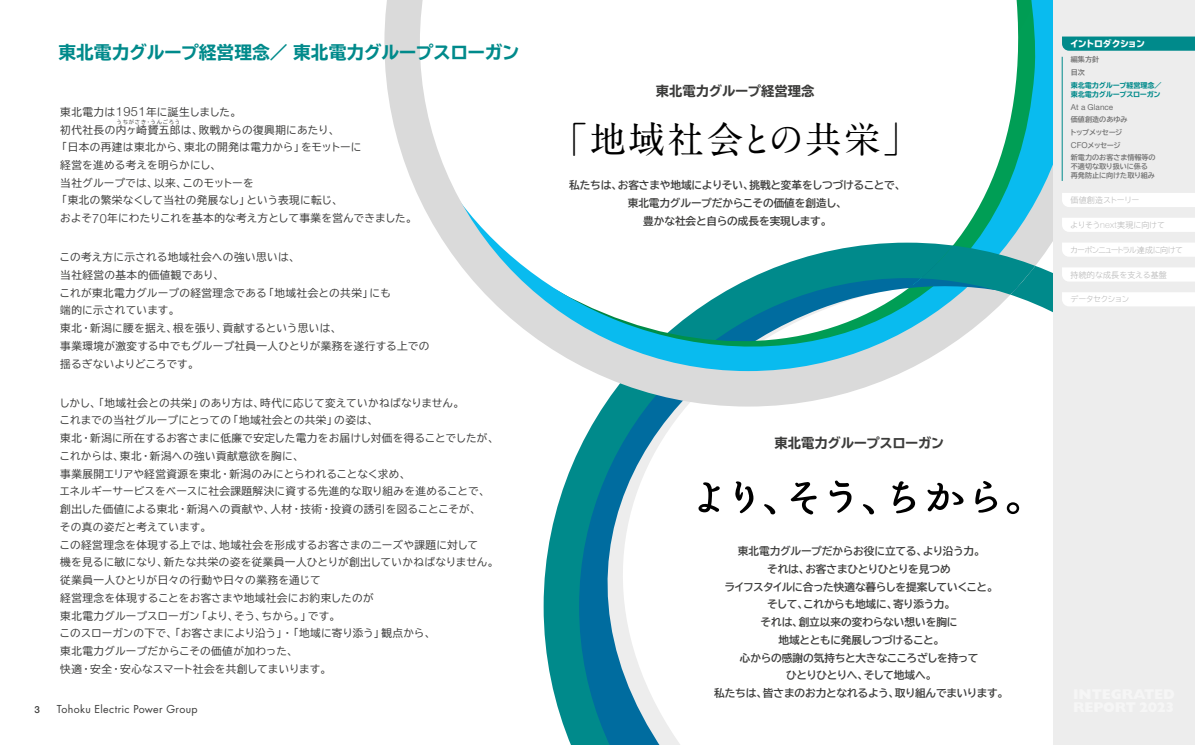
<style>
.page{position:relative;width:1195px;height:745px;background:#fff}
.page>*{position:absolute;margin:0;border:0;box-sizing:border-box;transform-origin:0 0}
.t1{font:700 36.38px "A1 Mincho Std";letter-spacing:.075em;color:#000}
.t2{font:700 expanded 17.75px "TBUD Go Std";color:#008a8b}
.t3{font:700 expanded 13.25px "TBUD Go Std";letter-spacing:-.02em;color:#3c3c3b}
.t4{font:700 expanded 13.25px "TBUD Go Std";color:#3c3c3b}
.t5{font:10.62px/17.8px "TBUD Go Std";letter-spacing:.03em;color:#3c3c3b}
.t6{font:700 10.62px/17.8px "TBUD Go Std";letter-spacing:-.02em;color:#3c3c3b;text-align:center}
.t7{font:10.62px "TBUD Go Std";letter-spacing:.01em;color:#3c3c3b}
.t8{font:700 10.62px "TBUD Go Std";letter-spacing:-.05em;color:#3c3c3b}
.t9{font:10.62px "Futura Std";letter-spacing:.03em;color:#3c3c3b}
.t10{font:700 10.62px "TBUD Go Std";color:#3c3c3b}
.t11{font:700 10.62px "TBUD Go Std";letter-spacing:-.04em;color:#3c3c3b}
.t12{font:500 9.75px "Helvetica Neue LT Std";color:#3c3c3b}
.t13{font:800 8.88px "TBUD Go Std";letter-spacing:-.075em;color:#fff}
.t14{font:8.12px "Helvetica Neue LT Std";color:#6f6f6f}
.t15{font:300 8px "TBUD Go Std Super";letter-spacing:-.11em;color:#b2b2b2}
.t16{font:300 8px "TBUD Go Std Super";letter-spacing:-.02em;color:#b2b2b2}
.t17{font:300 8px "TBUD Go Std Super";letter-spacing:.01em;color:#b2b2b2}
.t18{font:300 8px "TBUD Go Std Super";letter-spacing:-.055em;color:#b2b2b2}
.t19{font:300 8px "TBUD Go Std Super";letter-spacing:-.09em;color:#b2b2b2}
.t20{font:700 7.12px/12.6px "TBUD Go Std";color:#6f6f6f}
.t21{font:700 expanded 7.12px/8.9px "TBUD Go Std";letter-spacing:-.01em;color:#008a8b}
.t22{font:5.38px "TBUD Go Std";letter-spacing:.145em;color:#3c3c3b}
.s1{font-family:"Helvetica Neue LT Std";font-weight:300;font-size:12.75px}
.s2{font-family:"Helvetica Neue LT Std";font-weight:400;font-size:8.12px}
.s3{font-family:"Helvetica Neue LT Std";font-weight:100;font-size:9.12px}
</style>
<div class="page">
<svg style="left:543px;top:564px;width:136px;height:180px"></svg>
<svg style="left:546px;top:406px;width:474px;height:158px"></svg>
<svg style="left:384px;top:0;width:668px;height:406px"></svg>
<svg style="left:841px;top:5px;width:211px;height:237px"></svg>
<svg style="left:841px;top:242px;width:211px;height:152px"></svg>
<svg style="left:698px;top:482px;width:21px;height:30px"></svg>
<svg style="left:829px;top:480px;width:22px;height:32px"></svg>
<svg style="left:892px;top:481px;width:22px;height:32px"></svg>
<svg style="left:927px;top:482px;width:36px;height:29px"></svg>
<svg style="left:974px;top:480px;width:22px;height:32px"></svg>
<svg style="left:735px;top:481px;width:18px;height:32px"></svg>
<svg style="left:790px;top:481px;width:26px;height:33px"></svg>
<svg style="left:1006px;top:502px;width:12px;height:11px"></svg>
<svg style="left:862px;top:503px;width:11px;height:11px"></svg>
<svg style="left:763px;top:503px;width:12px;height:11px"></svg>
<div style="left:1052px;top:0;width:142px;height:744px;background:#ededed"></div>
<div style="left:1062px;top:243px;width:132px;height:13px;background:#fff"></div>
<hr style="left:1061px;top:57px;width:1px;height:124px;background:#008a8b">
<svg style="left:1062px;top:36px;width:132px;height:15px;background:#0e8f90"></svg>
<div style="left:1062px;top:193px;width:132px;height:14px;background:#fff"></div>
<div style="left:1062px;top:218px;width:132px;height:14px;background:#fff"></div>
<div style="left:1062px;top:268px;width:132px;height:13px;background:#fff"></div>
<div style="left:1062px;top:292px;width:132px;height:14px;background:#fff"></div>
<h2 class="t2" style="left:58px;top:43px;width:462px">東北電力グループ経営理念／東北電力グループスローガン</h2>
<p class="t5" style="left:60px;top:103px;width:280px">東北電力は<span class="s1">1951</span>年に誕生しました。<br>初代社長の内ヶ崎贇五郎は、敗戦からの復興期にあたり、</p>
<p class="t22" style="left:117px;top:117px;width:65px">うちがさき・うんごろう</p>
<p class="t5" style="left:57px;top:138px;width:306px">「日本の再建は東北から、東北の開発は電力から」をモットーに</p>
<p class="t5" style="left:60px;top:156px;width:162px">経営を進める考えを明らかにし、</p>
<p class="t7" style="left:60px;top:174px;width:195px">当社グループでは、以来、このモットーを</p>
<p class="t5" style="left:57px;top:191px;width:288px">「東北の繁栄なくして当社の発展なし」という表現に転じ、</p>
<p class="t7" style="left:60px;top:209px;width:358px">およそ<span class="s1">70</span>年にわたりこれを基本的な考え方として事業を営んできました。</p>
<p class="t5" style="left:60px;top:248px;width:371px">この考え方に示される地域社会への強い思いは、<br>当社経営の基本的価値観であり、<br>これが東北電力グループの経営理念である「地域社会との共栄」にも<br>端的に示されています。<br>東北・新潟に腰を据え、根を張り、貢献するという思いは、<br>事業環境が激変する中でもグループ社員一人ひとりが業務を遂行する上での揺るぎないよりどころです。</p>
<p class="t5" style="left:59px;top:393px;width:440px">しかし、「地域社会との共栄」のあり方は、時代に応じて変えていかねばなりません。<br>これまでの当社グループにとっての「地域社会との共栄」の姿は、<br>東北・新潟に所在するお客さまに低廉で安定した電力をお届けし対価を得ることでしたが、これからは、東北・新潟への強い貢献意欲を胸に、<br>事業展開エリアや経営資源を東北・新潟のみにとらわれることなく求め、<br>エネルギーサービスをベースに社会課題解決に資する先進的な取り組みを進めることで、創出した価値による東北・新潟への貢献や、人材・技術・投資の誘引を図ることこそが、<br>その真の姿だと考えています。<br>この経営理念を体現する上では、地域社会を形成するお客さまのニーズや課題に対して<br>機を見るに敏になり、新たな共栄の姿を従業員一人ひとりが創出していかねばなりません。従業員一人ひとりが日々の行動や日々の業務を通じて<br>経営理念を体現することをお客さまや地域社会にお約束したのが<br>東北電力グループスローガン「より、そう、ちから。」です。<br>このスローガンの下で、「お客さまにより沿う」・「地域に寄り添う」観点から、<br>東北電力グループだからこその価値が加わった、<br>快適・安全・安心なスマート社会を共創してまいります。</p>
<p class="t12" style="left:34px;top:703px;width:7px">3</p>
<p class="t9" style="left:57px;top:701px;width:142px">Tohoku Electric Power Group</p>
<p class="t4" style="left:655px;top:84px;width:160px">東北電力グループ経営理念</p>
<h1 class="t1" style="left:550px;top:110px;width:370px">「地域社会との共栄」</h1>
<p class="t6" style="left:569px;top:176px;width:338px">私たちは、お客さまや地域によりそい、挑戦と変革をしつづけることで、東北電力グループだからこその価値を創造し、<br>豊かな社会と自らの成長を実現します。</p>
<p class="t3" style="left:774px;top:435px;width:171px">東北電力グループスローガン</p>
<p class="t6" style="left:737px;top:542px;width:248px">東北電力グループだからお役に立てる、より沿う力。</p>
<p class="t6" style="left:767px;top:559px;width:185px">それは、お客さまひとりひとりを見つめ</p>
<p class="t8" style="left:724px;top:577px;width:274px">ライフスタイルに合った快適な暮らしを提案していくこと。</p>
<p class="t11" style="left:767px;top:595px;width:189px">そして、これからも地域に、寄り添う力。</p>
<p class="t10" style="left:760px;top:613px;width:209px">それは、創立以来の変わらない想いを胸に　</p>
<p class="t6" style="left:778px;top:630px;width:167px">地域とともに発展しつづけること。</p>
<p class="t6" style="left:739px;top:648px;width:250px">心からの感謝の気持ちと大きなこころざしを持って　</p>
<p class="t8" style="left:785px;top:666px;width:152px">ひとりひとりへ、そして地域へ。</p>
<p class="t6" style="left:714px;top:683px;width:295px">私たちは、皆さまのお力となれるよう、取り組んでまいります。</p>
<p class="t13" style="left:1069px;top:39px;width:76px">イントロダクション</p>
<p class="t20" style="left:1070px;top:53px;width:30px">編集方針</p>
<p class="t20" style="left:1070px;top:66px;width:16px">目次</p>
<p class="t21" style="left:1070px;top:81px;width:92px">東北電力グループ経営理念／東北電力グループスローガン</p>
<p class="t14" style="left:1070px;top:102px;width:44px">At a Glance</p>
<p class="t20" style="left:1069px;top:113px;width:87px">価値創造のあゆみ<br>トップメッセージ<br><span class="s2">CFO</span>メッセージ<br>新電力のお客さま情報等の</p>
<p class="t20" style="left:1070px;top:162px;width:86px;line-height:8.9px">不適切な取り扱いに係る再発防止に向けた取り組み</p>
<p class="t18" style="left:1070px;top:193px;width:70px">価値創造ストーリー</p>
<p class="t16" style="left:1069px;top:218px;width:96px">よりそう<span class="s3">next</span>実現に向けて</p>
<p class="t15" style="left:1069px;top:243px;width:114px">カーボンニュートラル達成に向けて</p>
<p class="t17" style="left:1070px;top:268px;width:98px">持続的な成長を支える基盤</p>
<p class="t19" style="left:1070px;top:292px;width:60px">データセクション</p>
</div>
